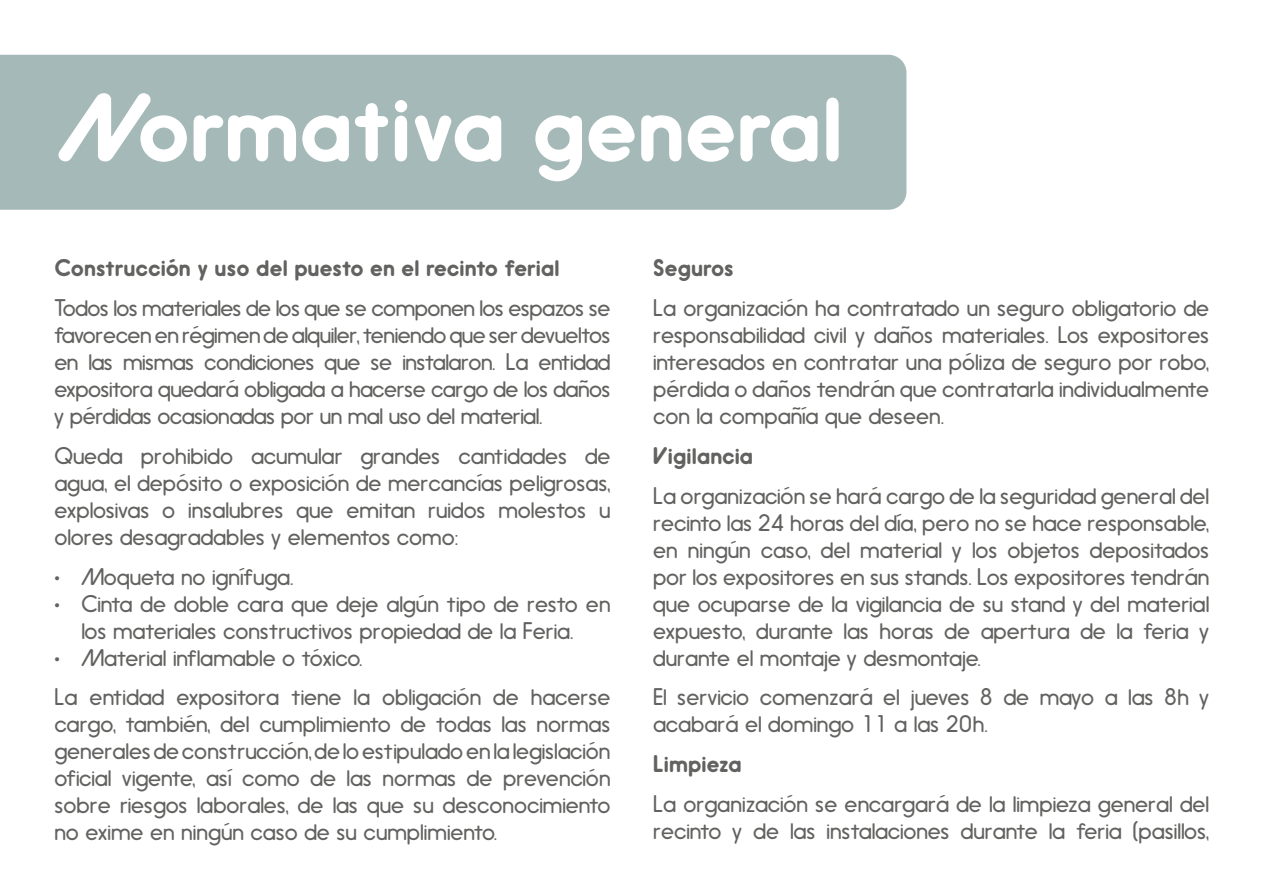
<style>
.page{position:relative;width:1263px;height:893px;background:#fff}
.page>*{position:absolute;margin:0;border:0;box-sizing:border-box;transform-origin:0 0}
.t1{font:90px "Hiruko Pro Alternate";letter-spacing:-.005em;color:#fff}
.t2{font:300 22.5px/27px "Hiruko Pro Alternate";letter-spacing:-.01em;color:#626260;text-align:justify}
.t3{font:22.5px "Hiruko Pro Alternate";color:#626260}
</style>
<div class="page">
<div style="left:0;top:55px;width:906px;height:155px;background:#a5bab8"></div>
<h1 class="t1" style="left:54px;top:73px;width:790px">Normativa general</h1>
<p class="t3" style="left:54px;top:254px;width:507px">Construcción y uso del puesto en el recinto ferial</p>
<p class="t2" style="left:54px;top:294px;width:558px">Todos los materiales de los que se componen los espazos se favorecen en régimen de alquiler, teniendo que ser devueltos en las mismas condiciones que se instalaron. La entidad expositora quedará obligada a hacerse cargo de los daños y pérdidas ocasionadas por un mal uso del material.</p>
<p class="t2" style="left:54px;top:442px;width:558px">Queda prohibido acumular grandes cantidades de agua, el depósito o exposición de mercancías peligrosas, explosivas o insalubres que emitan ruidos molestos u olores desagradables y elementos como:</p>
<p class="t2" style="left:54px;top:563px;width:241px">• Moqueta no ignífuga.</p>
<p class="t2" style="left:54px;top:590px;width:558px;text-align:center">• Cinta de doble cara que deje algún tipo de resto en los materiales constructivos propiedad de la Feria.</p>
<p class="t2" style="left:54px;top:638px;width:558px;line-height:39.8px">• Material inflamable o tóxico.<br>La entidad expositora tiene la obligación de hacerse</p>
<p class="t2" style="left:54px;top:711px;width:558px">cargo, también, del cumplimiento de todas las normas generales de construcción, de lo estipulado en la legislación oficial vigente, así como de las normas de prevención sobre riesgos laborales, de las que su desconocimiento no exime en ningún caso de su cumplimiento.</p>
<p class="t3" style="left:653px;top:254px;width:82px">Seguros</p>
<p class="t2" style="left:653px;top:294px;width:558px">La organización ha contratado un seguro obligatorio de responsabilidad civil y daños materiales. Los expositores interesados en contratar una póliza de seguro por robo, pérdida o daños tendrán que contratarla individualmente con la compañía que deseen.</p>
<p class="t3" style="left:653px;top:442px;width:102px">Vigilancia</p>
<p class="t2" style="left:653px;top:482px;width:558px">La organización se hará cargo de la seguridad general del recinto las 24 horas del día, pero no se hace responsable, en ningún caso, del material y los objetos depositados por los expositores en sus stands. Los expositores tendrán que ocuparse de la vigilancia de su stand y del material expuesto, durante las horas de apertura de la feria y durante el montaje y desmontaje.</p>
<p class="t2" style="left:653px;top:684px;width:558px">El servicio comenzará el jueves 8 de mayo a las 8h y acabará el domingo 11 a las 20h.</p>
<p class="t3" style="left:653px;top:750px;width:90px">Limpieza</p>
<p class="t2" style="left:653px;top:790px;width:558px">La organización se encargará de la limpieza general del recinto y de las instalaciones durante la feria (pasillos,</p>
</div>
